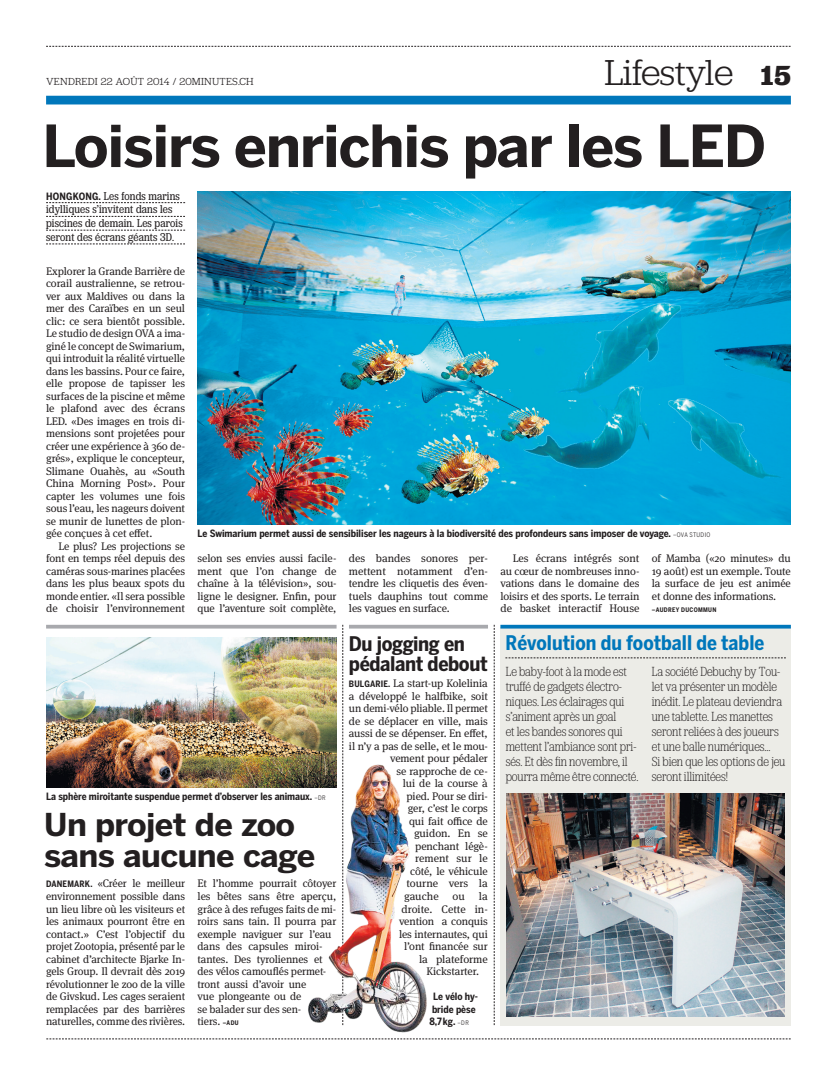
<style>
.page{position:relative;width:837px;height:1085px;background:#fff}
.page>*{position:absolute;margin:0;border:0;box-sizing:border-box;transform-origin:0 0}
.titre_46{font:700 57.5px "Benton Sans";letter-spacing:-.025em;color:#231f20}
.folio_droite{font:300 37.5px "Jubilat";letter-spacing:-.01em;color:#231f20}
._12_titre_as_25_x04{font:700 31.25px/31.2px "Benton Sans";letter-spacing:-.02em;color:#231f20}
._01_box_titre_16_lig{font:700 20px "Benton Sans Cond";letter-spacing:.005em;color:#07b}
._12_titre_breve_16_x{font:700 20px/20px "Benton Sans Cond";letter-spacing:-.02em;color:#231f20;scale:1.04 1}
._01_box_texte_11_x22{font:300 13.75px/15px "Jubilat Cond";letter-spacing:-.005em;color:#231f20}
._12_intro_pour_37_x0{font:11.88px/13.8px "Jubilat Cond";letter-spacing:.01em;color:#231f20}
._12_texte_de_base_x0{font:11px/12.5px "Meta Serif OT";letter-spacing:-.01em;color:#231f20;text-align:justify}
._12_texte_de_base_3{font:11px/12.5px "Meta Serif OT";letter-spacing:-.01em;color:#231f20;text-align:justify}
.folio_date_gauche{font:300 10.62px "Jubilat";letter-spacing:.02em;color:#231f20}
._12_legende_x11{font:700 10px/12.5px "Benton Sans Cond";letter-spacing:-.005em;color:#231f20}
._12_texte_de_base_x0-2{font:700 6.25px "Benton Sans Cond";letter-spacing:.05em;color:#231f20}
.s1{font-weight:700;font-size:28.75px}
.s2{font-family:"Benton Sans Cond";font-weight:700;font-size:10px}
.s3{font-weight:400;font-size:6.25px}
.s4{font-family:"Benton Sans Cond";font-weight:700;font-size:8.75px}
.s5{font-family:"Benton Sans Cond";font-weight:700;font-size:6.25px}
</style>
<div class="page">
<svg style="left:46px;top:1038px;width:744px;height:1px"></svg>
<svg style="left:46px;top:46px;width:744px;height:1px"></svg>
<div style="left:46px;top:96px;width:744px;height:8px;background:#07b"></div>
<svg style="left:342px;top:624px;width:1px;height:138px"></svg>
<img style="left:305px;top:762px;width:122px;height:271px">
<div style="left:500px;top:774px;width:290px;height:250px;background:#ecece7"></div>
<svg style="left:46px;top:202px;width:139px;height:1px"></svg>
<svg style="left:46px;top:216px;width:139px;height:1px"></svg>
<svg style="left:46px;top:230px;width:139px;height:1px"></svg>
<svg style="left:46px;top:243px;width:139px;height:1px"></svg>
<img style="left:197px;top:192px;width:593px;height:332px">
<img style="left:46px;top:637px;width:290px;height:150px">
<img style="left:506px;top:793px;width:278px;height:223px">
<div style="left:500px;top:626px;width:290px;height:161px;background:#ecece7"></div>
<svg style="left:505px;top:657px;width:280px;height:1px"></svg>
<svg style="left:493px;top:624px;width:1px;height:400px"></svg>
<svg style="left:46px;top:624px;width:290px;height:4px"></svg>
<svg style="left:349px;top:624px;width:139px;height:4px"></svg>
<svg style="left:500px;top:624px;width:290px;height:4px"></svg>
<p class="folio_date_gauche" style="left:46px;top:76px;width:209px">VENDREDI 22 AOÛT 2014 / 20MINUTES.CH</p>
<p class="folio_droite" style="left:604px;top:53px;width:188px">Lifestyle <span class="s1">15</span></p>
<p class="titre_46" style="left:42px;top:112px;width:725px">Loisirs enrichis par les LED</p>
<p class="_12_intro_pour_37_x0" style="left:46px;top:188px;width:138px"><span class="s2">HONGKONG.</span> Les fonds marins idylliques s’invitent dans les piscines de demain. Les parois seront des écrans géants 3D.</p>
<p class="_12_texte_de_base_x0" style="left:46px;top:265px;width:140px">Explorer la Grande Barrière de corail australienne, se retrou&shy;ver aux Maldives ou dans la mer des Caraïbes en un seul clic: ce sera bientôt possible.<br>Le studio de design OVA a ima&shy;giné le concept de Swimarium, qui introduit la réalité virtuelle dans les bassins. Pour ce faire, elle propose de tapisser les surfaces de la piscine et même le plafond avec des écrans LED. «Des images en trois di&shy;mensions sont projetées pour créer une expérience à 360 de&shy;grés», explique le concepteur, Slimane Ouahès, au «South China Morning Post». Pour capter les volumes une fois sous l’eau, les nageurs doivent se munir de lunettes de plon&shy;gée conçues à cet effet.</p>
<p class="_12_texte_de_base_3" style="left:46px;top:540px;width:140px;text-indent:12px">Le plus? Les projections se font en temps réel depuis des caméras sous-marines placées dans les plus beaux spots du monde entier. «Il sera possible de choisir l’environnement</p>
<p class="_12_legende_x11" style="left:197px;top:527px;width:514px">Le Swimarium permet aussi de sensibiliser les nageurs à la biodiversité des profondeurs sans imposer de voyage. <span class="s3">–OVA STUDIO</span></p>
<p class="_12_texte_de_base_3" style="left:197px;top:552px;width:140px">selon ses envies aussi facile&shy;ment que l’on change de chaîne à la télévision», sou&shy;ligne le designer. Enfin, pour que l’aventure soit complète,</p>
<p class="_12_texte_de_base_3" style="left:349px;top:552px;width:140px">des bandes sonores per&shy;mettent notamment d’en&shy;tendre les cliquetis des éven&shy;tuels dauphins tout comme les vagues en surface.</p>
<p class="_12_texte_de_base_3" style="left:500px;top:552px;width:140px;text-indent:12px">Les écrans intégrés sont au cœur de nombreuses inno&shy;vations dans le domaine des loisirs et des sports. Le terrain de basket interactif House</p>
<p class="_12_texte_de_base_3" style="left:651px;top:552px;width:140px">of Mamba («20 minutes» du 19 août) est un exemple. Toute la surface de jeu est animée et donne des informations.</p>
<p class="_12_texte_de_base_x0-2" style="left:651px;top:606px;width:66px">–AUDREY DUCOMMUN</p>
<p class="_12_legende_x11" style="left:46px;top:789px;width:281px">La sphère miroitante suspendue permet d’observer les animaux. <span class="s3">–DR</span></p>
<p class="_12_titre_as_25_x04" style="left:44px;top:808px;width:272px">Un projet de zoo sans aucune cage</p>
<p class="_12_texte_de_base_x0" style="left:46px;top:877px;width:140px"><span class="s4">DANEMARK.</span> «Créer le meilleur environnement possible dans un lieu libre où les visiteurs et les animaux pourront être en contact.» C’est l’objectif du projet Zootopia, présenté par le cabinet d’architecte Bjarke In&shy;gels Group. Il devrait dès 2019 révolutionner le zoo de la ville de Givskud. Les cages seraient remplacées par des barrières naturelles, comme des rivières.</p>
<p class="_12_texte_de_base_x0" style="left:197px;top:877px;width:140px;text-align:left">Et l’homme pourrait côtoyer les bêtes sans être aperçu, grâce à des refuges faits de mi&shy;roirs sans tain. Il pourra par exemple naviguer sur l’eau dans des capsules miroi&shy;tantes. Des tyroliennes et des vélos camouflés permet&shy;tront aussi d’avoir une<br>vue plongeante ou de<br>se balader sur des sen-<br>tiers. <span class="s5">–ADU</span></p>
<p class="_12_titre_breve_16_x" style="left:349px;top:633px;width:135px">Du jogging en pédalant debout</p>
<p class="_12_texte_de_base_x0" style="left:349px;top:677px;width:140px"><span class="s4">BULGARIE.</span> La start-up Kolelinia</p>
<p class="_12_texte_de_base_x0" style="left:349px;top:690px;width:140px">a développé le halfbike, soit</p>
<p class="_12_texte_de_base_x0" style="left:349px;top:702px;width:140px">un demi-vélo pliable. Il permet</p>
<p class="_12_texte_de_base_x0" style="left:349px;top:715px;width:140px">de se déplacer en ville, mais</p>
<p class="_12_texte_de_base_x0" style="left:349px;top:727px;width:140px">aussi de se dépenser. En effet,</p>
<p class="_12_texte_de_base_x0" style="left:349px;top:740px;width:140px">il n’y a pas de selle, et le mou-</p>
<p class="_12_texte_de_base_x0" style="left:390px;top:752px;width:99px">vement pour pédaler</p>
<p class="_12_texte_de_base_x0" style="left:396px;top:765px;width:93px">se rapproche de ce-</p>
<p class="_12_texte_de_base_x0" style="left:402px;top:777px;width:87px">lui de la course à</p>
<p class="_12_texte_de_base_x0" style="left:406px;top:790px;width:83px">pied. Pour se diri-</p>
<p class="_12_texte_de_base_x0" style="left:407px;top:802px;width:82px">ger, c’est le corps</p>
<p class="_12_texte_de_base_x0" style="left:409px;top:815px;width:80px">qui fait office de</p>
<p class="_12_texte_de_base_x0" style="left:414px;top:827px;width:75px">guidon. En se</p>
<p class="_12_texte_de_base_x0" style="left:415px;top:840px;width:74px">penchant légè-</p>
<p class="_12_texte_de_base_x0" style="left:415px;top:852px;width:74px">rement sur le</p>
<p class="_12_texte_de_base_x0" style="left:410px;top:865px;width:79px">côté, le véhicule</p>
<p class="_12_texte_de_base_x0" style="left:406px;top:877px;width:83px">tourne vers la</p>
<p class="_12_texte_de_base_x0" style="left:404px;top:890px;width:36px">gauche</p>
<p class="_12_texte_de_base_x0" style="left:452px;top:890px;width:14px">ou</p>
<p class="_12_texte_de_base_x0" style="left:478px;top:890px;width:10px">la</p>
<p class="_12_texte_de_base_x0" style="left:401px;top:902px;width:87px">droite. Cette in-</p>
<p class="_12_texte_de_base_x0" style="left:399px;top:915px;width:90px">vention a conquis</p>
<p class="_12_texte_de_base_x0" style="left:399px;top:927px;width:90px">les internautes, qui</p>
<p class="_12_texte_de_base_x0" style="left:404px;top:940px;width:85px">l’ont financée sur</p>
<p class="_12_texte_de_base_x0" style="left:419px;top:952px;width:70px">la plateforme</p>
<p class="_12_texte_de_base_x0" style="left:426px;top:965px;width:54px">Kickstarter.</p>
<p class="_12_legende_x11" style="left:429px;top:989px;width:50px;text-indent:4px">Le vélo hy&shy;bride pèse<br>8,7kg. <span class="s3">–DR</span></p>
<p class="_01_box_titre_16_lig" style="left:505px;top:631px;width:260px">Révolution du football de table</p>
<p class="_01_box_texte_11_x22" style="left:505px;top:663px;width:134px">Le baby-foot à la mode est truffé de gadgets électro&shy;niques. Les éclairages qui s’animent après un goal<br>et les bandes sonores qui mettent l’ambiance sont pri&shy;sés. Et dès fin novembre, il pourra même être connecté.</p>
<p class="_01_box_texte_11_x22" style="left:651px;top:663px;width:135px">La société Debuchy by Tou&shy;let va présenter un modèle inédit. Le plateau deviendra une tablette. Les manettes seront reliées à des joueurs et une balle numériques...<br>Si bien que les options de jeu seront illimitées!</p>
</div>
